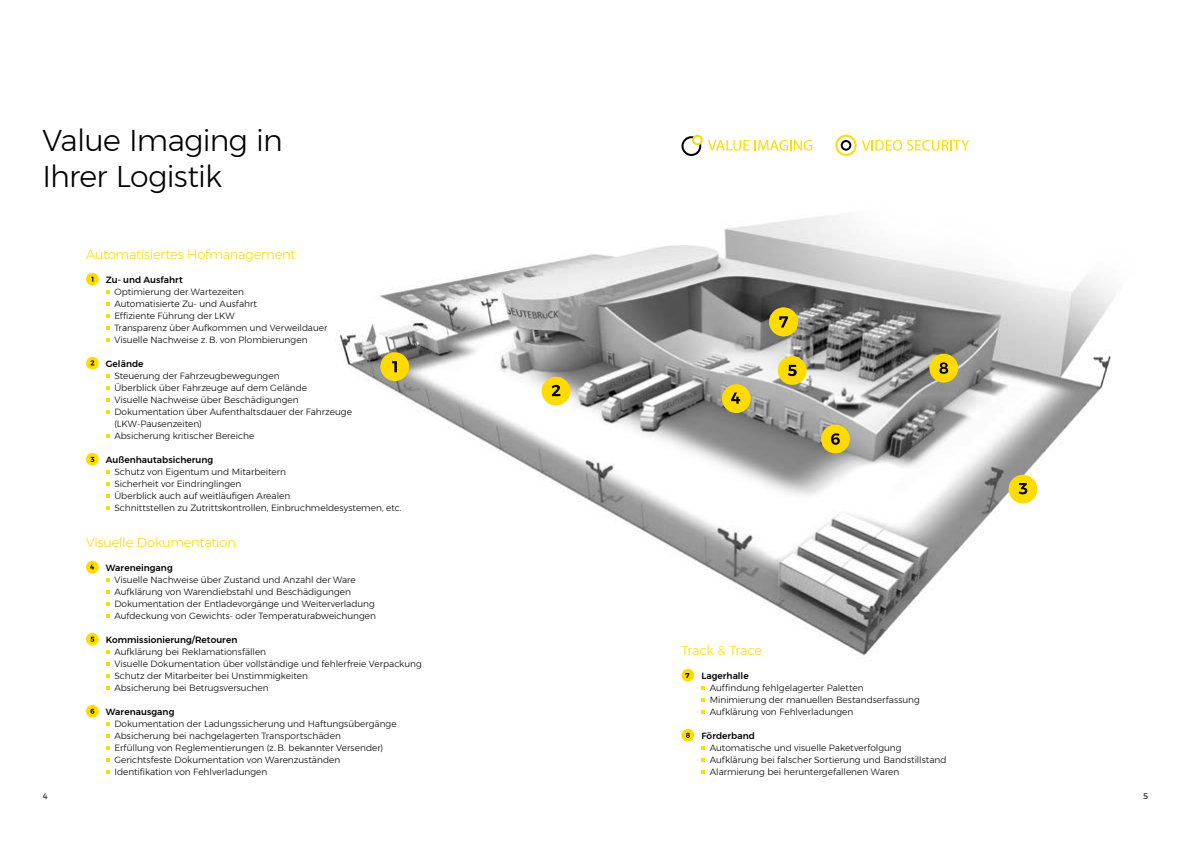
<style>
.page{position:relative;width:1191px;height:842px;background:#fff}
.page>*{position:absolute;margin:0;border:0;box-sizing:border-box;transform-origin:0 0}
.t1{font:300 30px/36px "Montserrat";letter-spacing:-.025em;color:#000}
.t2{font:300 13px "Montserrat";letter-spacing:-.015em;color:#ffdb00}
.t3{font:300 9px/12px "Montserrat";color:#000}
.t4{font:500 9px "Montserrat";letter-spacing:.005em;color:#000}
.t5{font:8px "Montserrat";color:#000}
.t6{font:700 7px "Montserrat";color:#000}
</style>
<div class="page">
<img style="left:335px;top:216px;width:780px;height:454px">
<svg style="left:681px;top:135px;width:131px;height:21px"></svg>
<svg style="left:862px;top:140px;width:107px;height:11px"></svg>
<svg style="left:835px;top:135px;width:21px;height:21px"></svg>
<div style="left:380px;top:352px;width:29px;height:29px;background:#ffdb00;border-radius:50%"></div>
<svg style="left:392px;top:361px;width:5px;height:11px"></svg>
<div style="left:541px;top:377px;width:29px;height:28px;background:#ffdb00;border-radius:50%"></div>
<svg style="left:551px;top:385px;width:9px;height:11px"></svg>
<div style="left:1008px;top:475px;width:29px;height:29px;background:#ffdb00;border-radius:50%"></div>
<svg style="left:1018px;top:483px;width:9px;height:11px"></svg>
<div style="left:722px;top:384px;width:28px;height:29px;background:#ffdb00;border-radius:50%"></div>
<svg style="left:731px;top:392px;width:9px;height:12px"></svg>
<div style="left:778px;top:356px;width:28px;height:29px;background:#ffdb00;border-radius:50%"></div>
<svg style="left:788px;top:365px;width:8px;height:11px"></svg>
<div style="left:929px;top:354px;width:29px;height:28px;background:#ffdb00;border-radius:50%"></div>
<svg style="left:939px;top:362px;width:9px;height:12px"></svg>
<div style="left:769px;top:307px;width:29px;height:29px;background:#ffdb00;border-radius:50%"></div>
<svg style="left:779px;top:316px;width:9px;height:11px"></svg>
<div style="left:821px;top:425px;width:29px;height:28px;background:#ffdb00;border-radius:50%"></div>
<svg style="left:831px;top:433px;width:8px;height:12px"></svg>
<svg style="left:86px;top:273px;width:13px;height:13px"></svg>
<svg style="left:86px;top:357px;width:13px;height:13px"></svg>
<svg style="left:90px;top:360px;width:4px;height:5px"></svg>
<svg style="left:86px;top:453px;width:13px;height:13px"></svg>
<svg style="left:90px;top:457px;width:4px;height:5px"></svg>
<svg style="left:86px;top:561px;width:13px;height:13px"></svg>
<svg style="left:90px;top:564px;width:4px;height:5px"></svg>
<svg style="left:86px;top:633px;width:13px;height:13px"></svg>
<svg style="left:90px;top:637px;width:4px;height:5px"></svg>
<svg style="left:86px;top:705px;width:13px;height:13px"></svg>
<svg style="left:90px;top:709px;width:4px;height:5px"></svg>
<div style="left:681px;top:669px;width:13px;height:13px;background:#ffdb00;border-radius:50%"></div>
<svg style="left:701px;top:686px;width:4px;height:3px"></svg>
<svg style="left:701px;top:698px;width:4px;height:3px"></svg>
<svg style="left:701px;top:710px;width:4px;height:3px"></svg>
<svg style="left:681px;top:729px;width:13px;height:13px"></svg>
<svg style="left:686px;top:733px;width:4px;height:5px"></svg>
<svg style="left:701px;top:746px;width:4px;height:3px"></svg>
<svg style="left:701px;top:758px;width:4px;height:3px"></svg>
<svg style="left:701px;top:770px;width:4px;height:3px"></svg>
<h1 class="t1" style="left:43px;top:121px;width:242px">Value Imaging in<br>Ihrer Logistik</h1>
<h2 class="t2" style="left:86px;top:244px;width:211px">Automatisiertes Hofmanagement</h2>
<p class="t4" style="left:106px;top:272px;width:78px">Zu- und Ausfahrt</p>
<p class="t3" style="left:114px;top:285px;width:214px">Optimierung der Wartezeiten<br>Automatisierte Zu- und Ausfahrt<br>Effiziente Führung der LKW<br>Transparenz über Aufkommen und Verweildauer Visuelle Nachweise z. B. von Plombierungen</p>
<p class="t4" style="left:106px;top:356px;width:39px">Gelände</p>
<p class="t3" style="left:114px;top:369px;width:239px">Steuerung der Fahrzeugbewegungen<br>Überblick über Fahrzeuge auf dem Gelände<br>Visuelle Nachweise über Beschädigungen Dokumentation über Aufenthaltsdauer der Fahrzeuge (LKW-Pausenzeiten)<br>Absicherung kritischer Bereiche</p>
<p class="t4" style="left:106px;top:452px;width:109px">Außenhautabsicherung</p>
<p class="t3" style="left:114px;top:465px;width:289px">Schutz von Eigentum und Mitarbeitern<br>Sicherheit vor Eindringlingen<br>Überblick auch auf weitläufigen Arealen<br>Schnittstellen zu Zutrittskontrollen, Einbruchmeldesystemen, etc.</p>
<h2 class="t2" style="left:86px;top:532px;width:151px">Visuelle Dokumentation</h2>
<p class="t4" style="left:106px;top:560px;width:68px">Wareneingang</p>
<p class="t3" style="left:114px;top:573px;width:263px">Visuelle Nachweise über Zustand und Anzahl der Ware Aufklärung von Warendiebstahl und Beschädigungen Dokumentation der Entladevorgänge und Weiterverladung Aufdeckung von Gewichts- oder Temperaturabweichungen</p>
<p class="t4" style="left:106px;top:632px;width:133px">Kommissionierung/Retouren</p>
<p class="t3" style="left:114px;top:645px;width:309px">Aufklärung bei Reklamationsfällen<br>Visuelle Dokumentation über vollständige und fehlerfreie Verpackung Schutz der Mitarbeiter bei Unstimmigkeiten<br>Absicherung bei Betrugsversuchen</p>
<p class="t4" style="left:106px;top:704px;width:70px">Warenausgang</p>
<p class="t3" style="left:114px;top:717px;width:284px">Dokumentation der Ladungssicherung und Haftungsübergänge Absicherung bei nachgelagerten Transportschäden<br>Erfüllung von Reglementierungen (z. B. bekannter Versender)<br>Gerichtsfeste Dokumentation von Warenzuständen Identifikation von Fehlverladungen</p>
<h2 class="t2" style="left:681px;top:640px;width:82px">Track &amp; Trace</h2>
<p class="t6" style="left:685px;top:670px;width:6px">7</p>
<p class="t4" style="left:701px;top:668px;width:49px">Lagerhalle</p>
<p class="t3" style="left:710px;top:681px;width:211px">Auffindung fehlgelagerter Paletten<br>Minimierung der manuellen Bestandserfassung<br>Aufklärung von Fehlverladungen</p>
<p class="t4" style="left:701px;top:728px;width:55px">Förderband</p>
<p class="t3" style="left:710px;top:741px;width:238px">Automatische und visuelle Paketverfolgung<br>Aufklärung bei falscher Sortierung und Bandstillstand<br>Alarmierung bei heruntergefallenen Waren</p>
<p class="t5" style="left:43px;top:790px;width:7px">4</p>
<p class="t5" style="left:1142px;top:790px;width:7px">5</p>
</div>
